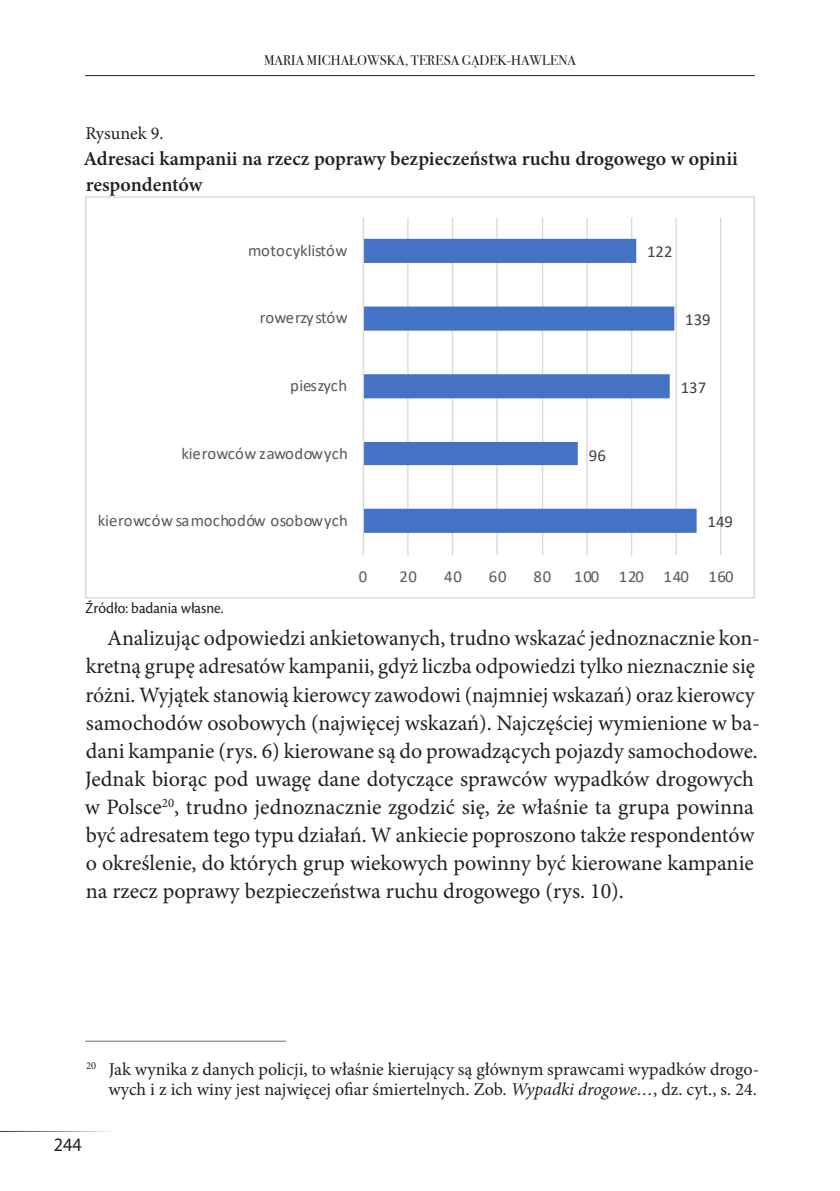
<style>
.page{position:relative;width:840px;height:1191px;background:#fff}
.page>*{position:absolute;margin:0;border:0;box-sizing:border-box;transform-origin:0 0}
._00_PODSTAWA_-_POLSK{font:22px/28.2px "Minion Pro";color:#231f20}
.Tabela_-_opis{font:600 20px/26px "Minion Pro";color:#231f20}
.t1{font:19px "Myriad Pro";color:#231f20;scale:.95 1}
.Przypisy_dolne_-_POL{font:18px/20px "Minion Pro";color:#231f20;text-align:right}
.Tabela_-_nr{font:18px "Minion Pro";letter-spacing:-.005em;color:#231f20}
.t2{font:16.6px "Calibri";letter-spacing:.02em;color:#595959}
.t3{font:16.6px "Calibri";letter-spacing:-.005em;color:#595959}
.t4{font:16.6px "Calibri";color:#404040}
.t5{font:16.6px "Calibri";letter-spacing:-.01em;color:#595959}
.Tabela_-_opis-2{font:16px "Cronos Pro";color:#231f20;scale:.95 1}
.t6{font:14px "Bodoni Svty Two ITCTT";letter-spacing:.005em;color:#231f20}
.s1{font-style:italic}
</style>
<div class="page">
<hr style="left:85px;top:75px;width:669px;height:1px;background:#231f20">
<hr style="left:0;top:1131px;width:113px;height:1px;background:#231f20">
<hr style="left:407px;top:217px;width:1px;height:338px;background:#d9d9d9">
<hr style="left:451px;top:217px;width:2px;height:338px;background:#d9d9d9">
<hr style="left:496px;top:217px;width:1px;height:338px;background:#d9d9d9">
<hr style="left:541px;top:217px;width:2px;height:338px;background:#d9d9d9">
<hr style="left:586px;top:217px;width:1px;height:338px;background:#d9d9d9">
<hr style="left:630px;top:217px;width:2px;height:338px;background:#d9d9d9">
<hr style="left:675px;top:217px;width:1px;height:338px;background:#d9d9d9">
<hr style="left:719px;top:217px;width:2px;height:338px;background:#d9d9d9">
<svg style="left:364px;top:239px;width:332px;height:294px"></svg>
<hr style="left:362px;top:217px;width:2px;height:338px;background:#d9d9d9">
<hr style="left:85px;top:1040px;width:201px;height:1px;background:#6c6d70">
<p class="t6" style="left:264px;top:49px;width:313px">MARIA MICHAŁOWSKA, TERESA GĄDEK-HAWLENA</p>
<p class="Tabela_-_nr" style="left:85px;top:121px;width:80px">Rysunek 9.</p>
<p class="Tabela_-_opis" style="left:83px;top:145px;width:655px">Adresaci kampanii na rzecz poprawy bezpieczeństwa ruchu drogowego w opinii respondentów</p>
<p class="t3" style="left:248px;top:239px;width:101px">motocyklistów</p>
<p class="t5" style="left:260px;top:306px;width:89px">rowerzystów</p>
<p class="t4" style="left:646px;top:240px;width:27px">122</p>
<p class="t4" style="left:684px;top:308px;width:27px">139</p>
<p class="t3" style="left:290px;top:374px;width:59px">pieszych</p>
<p class="t4" style="left:680px;top:376px;width:27px">137</p>
<p class="t2" style="left:181px;top:441px;width:168px">kierowców zawodowych</p>
<p class="t4" style="left:588px;top:443px;width:18px">96</p>
<p class="t2" style="left:98px;top:509px;width:251px">kierowców samochodów osobowych</p>
<p class="t4" style="left:707px;top:510px;width:27px">149</p>
<p class="t2" style="left:358px;top:565px;width:10px">0</p>
<p class="t2" style="left:399px;top:565px;width:19px">20</p>
<p class="t2" style="left:444px;top:565px;width:19px">40</p>
<p class="t2" style="left:488px;top:565px;width:19px">60</p>
<p class="t2" style="left:533px;top:565px;width:19px">80</p>
<p class="t3" style="left:573px;top:565px;width:161px">100 120 140 160</p>
<p class="Tabela_-_opis-2" style="left:85px;top:599px;width:147px">Źródło: badania własne.</p>
<p class="_00_PODSTAWA_-_POLSK" style="left:85px;top:624px;width:676px;text-indent:22px">Analizując odpowiedzi ankietowanych, trudno wskazać jednoznacznie kon&shy;kretną grupę adresatów kampanii, gdyż liczba odpowiedzi tylko nieznacznie się różni. Wyjątek stanowią kierowcy zawodowi (najmniej wskazań) oraz kierowcy samochodów osobowych (najwięcej wskazań). Najczęściej wymienione w ba&shy;dani kampanie (rys. 6) kierowane są do prowadzących pojazdy samochodowe.<br>Jednak biorąc pod uwagę dane dotyczące sprawców wypadków drogowych w Polsce<sup>20</sup>, trudno jednoznacznie zgodzić się, że właśnie ta grupa powinna być adresatem tego typu działań. W ankiecie poproszono także respondentów o określenie, do których grup wiekowych powinny być kierowane kampanie na rzecz poprawy bezpieczeństwa ruchu drogowego (rys. 10).</p>
<p class="Przypisy_dolne_-_POL" style="left:86px;top:1059px;width:674px"><sup>20</sup> Jak wynika z danych policji, to właśnie kierujący są głównym sprawcami wypadków drogo&shy;wych i z ich winy jest najwięcej ofiar śmiertelnych. Zob. <span class="s1">Wypadki drogowe…</span>, dz. cyt., s. 24.</p>
<p class="t1" style="left:54px;top:1133px;width:31px">244</p>
</div>
